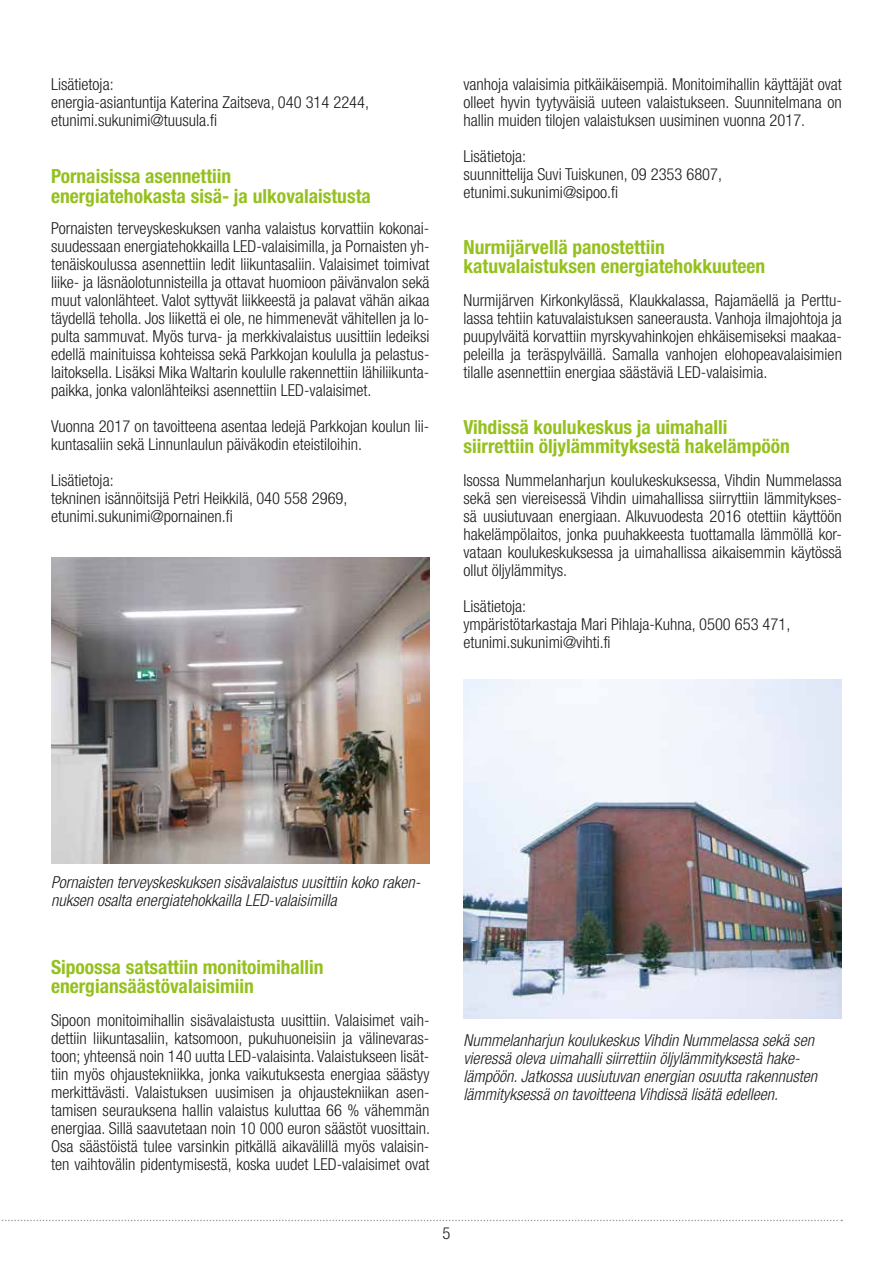
<style>
.page{position:relative;width:893px;height:1263px;background:#fff}
.page>*{position:absolute;margin:0;border:0;box-sizing:border-box;transform-origin:0 0}
.t1{font:700 condensed 19.5px/19.5px "Helvetica Neue LT Pro";color:#95c11f}
.t2{font:300 condensed 16.5px/18px "Helvetica Neue LT Pro";color:#1d1d1b}
.t3{font:italic 300 condensed 16.5px/18px "Helvetica Neue LT Pro";color:#1d1d1b}
</style>
<div class="page">
<svg style="left:0;top:1220px;width:842px;height:1px"></svg>
<img style="left:51px;top:557px;width:378px;height:306px">
<img style="left:463px;top:679px;width:379px;height:339px">
<p class="t2" style="left:51px;top:75px;width:320px">Lisätietoja:<br>energia-asiantuntija Katerina Zaitseva, 040 314 2244, etunimi.sukunimi@tuusula.fi</p>
<p class="t1" style="left:51px;top:166px;width:321px">Pornaisissa asennettiin energiatehokasta sisä- ja ulkovalaistusta</p>
<p class="t2" style="left:51px;top:219px;width:380px;text-align:justify">Pornaisten terveyskeskuksen vanha valaistus korvattiin kokonai&shy;suudessaan energiatehokkailla LED-valaisimilla, ja Pornaisten yh&shy;tenäiskoulussa asennettiin ledit liikuntasaliin. Valaisimet toimivat liike- ja läsnäolotunnisteilla ja ottavat huomioon päivänvalon sekä muut valonlähteet. Valot syttyvät liikkeestä ja palavat vähän aikaa täydellä teholla. Jos liikettä ei ole, ne himmenevät vähitellen ja lo&shy;pulta sammuvat. Myös turva- ja merkkivalaistus uusittiin ledeiksi edellä mainituissa kohteissa sekä Parkkojan koululla ja pelastus&shy;laitoksella. Lisäksi Mika Waltarin koululle rakennettiin lähiliikunta&shy;paikka, jonka valonlähteiksi asennettiin LED-valaisimet.</p>
<p class="t2" style="left:51px;top:417px;width:380px">Vuonna 2017 on tavoitteena asentaa ledejä Parkkojan koulun lii&shy;kuntasaliin sekä Linnunlaulun päiväkodin eteistiloihin.</p>
<p class="t2" style="left:51px;top:471px;width:298px">Lisätietoja:<br>tekninen isännöitsijä Petri Heikkilä, 040 558 2969, etunimi.sukunimi@pornainen.fi</p>
<p class="t2" style="left:463px;top:75px;width:380px;text-align:justify">vanhoja valaisimia pitkäikäisempiä. Monitoimihallin käyttäjät ovat olleet hyvin tyytyväisiä uuteen valaistukseen. Suunnitelmana on hallin muiden tilojen valaistuksen uusiminen vuonna 2017.</p>
<p class="t2" style="left:463px;top:147px;width:260px">Lisätietoja:<br>suunnittelija Suvi Tuiskunen, 09 2353 6807, etunimi.sukunimi@sipoo.fi</p>
<p class="t1" style="left:463px;top:237px;width:303px">Nurmijärvellä panostettiin katuvalaistuksen energiatehokkuuteen</p>
<p class="t2" style="left:463px;top:291px;width:380px;text-align:justify">Nurmijärven Kirkonkylässä, Klaukkalassa, Rajamäellä ja Perttu&shy;lassa tehtiin katuvalaistuksen saneerausta. Vanhoja ilmajohtoja ja puupylväitä korvattiin myrskyvahinkojen ehkäisemiseksi maakaa&shy;peleilla ja teräspylväillä. Samalla vanhojen elohopeavalaisimien tilalle asennettiin energiaa säästäviä LED-valaisimia.</p>
<p class="t1" style="left:463px;top:417px;width:328px">Vihdissä koulukeskus ja uimahalli siirrettiin öljylämmityksestä hakelämpöön</p>
<p class="t2" style="left:463px;top:471px;width:380px;text-align:justify">Isossa Nummelanharjun koulukeskuksessa, Vihdin Nummelassa sekä sen viereisessä Vihdin uimahallissa siirryttiin lämmitykses&shy;sä uusiutuvaan energiaan. Alkuvuodesta 2016 otettiin käyttöön hakelämpölaitos, jonka puuhakkeesta tuottamalla lämmöllä kor&shy;vataan koulukeskuksessa ja uimahallissa aikaisemmin käytössä ollut öljylämmitys.</p>
<p class="t2" style="left:463px;top:597px;width:328px">Lisätietoja:<br>ympäristötarkastaja Mari Pihlaja-Kuhna, 0500 653 471, etunimi.sukunimi@vihti.fi</p>
<p class="t3" style="left:51px;top:873px;width:371px">Pornaisten terveyskeskuksen sisävalaistus uusittiin koko raken&shy;nuksen osalta energiatehokkailla LED-valaisimilla</p>
<p class="t1" style="left:51px;top:957px;width:274px">Sipoossa satsattiin monitoimihallin energiansäästövalaisimiin</p>
<p class="t2" style="left:51px;top:1011px;width:380px;text-align:justify">Sipoon monitoimihallin sisävalaistusta uusittiin. Valaisimet vaih&shy;dettiin liikuntasaliin, katsomoon, pukuhuoneisiin ja välinevaras&shy;toon; yhteensä noin 140 uutta LED-valaisinta. Valaistukseen lisät&shy;tiin myös ohjaustekniikka, jonka vaikutuksesta energiaa säästyy merkittävästi. Valaistuksen uusimisen ja ohjaustekniikan asen&shy;tamisen seurauksena hallin valaistus kuluttaa 66 % vähemmän energiaa. Sillä saavutetaan noin 10 000 euron säästöt vuosittain.<br>Osa säästöistä tulee varsinkin pitkällä aikavälillä myös valaisin&shy;ten vaihtovälin pidentymisestä, koska uudet LED-valaisimet ovat</p>
<p class="t3" style="left:463px;top:1031px;width:355px">Nummelanharjun koulukeskus Vihdin Nummelassa sekä sen vieressä oleva uimahalli siirrettiin öljylämmityksestä hake&shy;lämpöön. Jatkossa uusiutuvan energian osuutta rakennusten lämmityksessä on tavoitteena Vihdissä lisätä edelleen.</p>
<p class="t2" style="left:442px;top:1224px;width:9px">5</p>
</div>
